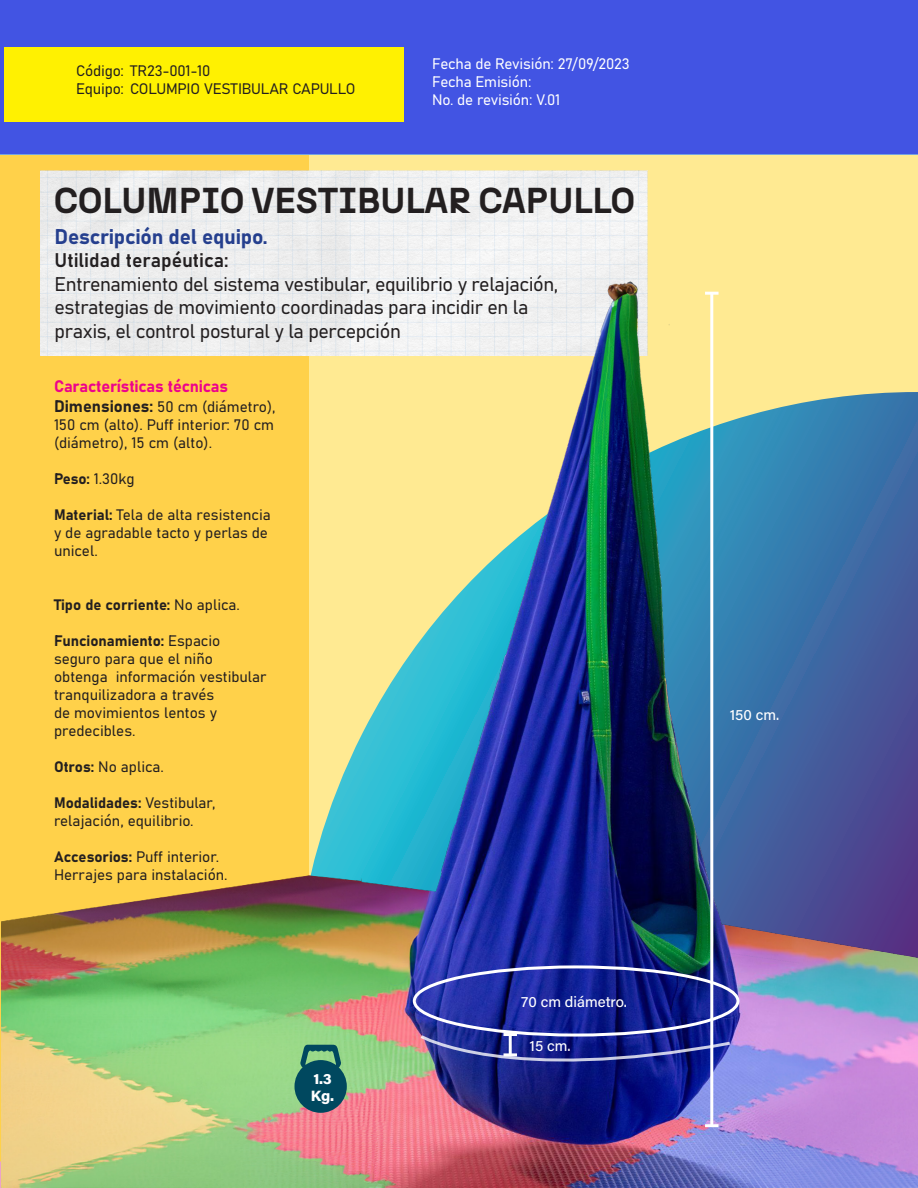
<style>
.page{position:relative;width:918px;height:1188px;background:#fff}
.page>*{position:absolute;margin:0;border:0;box-sizing:border-box;transform-origin:0 0}
.t1{font:700 36px "N27";color:#231f20}
.t2{font:21px "Bahnschrift";letter-spacing:-.01em;color:#253f8e}
.t3{font:19.5px/23.4px "Bahnschrift";letter-spacing:-.02em;color:#231f20}
.t4{font:19.5px "Bahnschrift";color:#231f20}
.t5{font:16.5px "Bahnschrift";letter-spacing:-.01em;color:#ed028c}
.t6{font:15px/18px "Bahnschrift";color:#231f20}
.t7{font:15px "Bahnschrift";letter-spacing:-.01em;color:#fff}
.t8{font:15px "Acumin Variable Concept";color:#fff}
.s1{font-size:16.5px}
</style>
<div class="page">
<div style="left:302px;top:137px;width:616px;height:929px;background:#ffea92"></div>
<div style="left:0;top:93px;width:308px;height:1095px;background:#ffd14a"></div>
<hr style="left:0;top:0;width:2px;height:154px;background:#4254e3">
<svg style="left:0;top:1161px;width:1px;height:27px"></svg>
<div style="left:2px;top:0;width:916px;height:154px;background:#4254e3"></div>
<div style="left:4px;top:48px;width:399px;height:74px;background:#fff101"></div>
<img style="left:40px;top:171px;width:607px;height:64px">
<img style="left:1px;top:235px;width:917px;height:953px">
<hr style="left:710px;top:293px;width:3px;height:833px;background:#fff">
<hr style="left:705px;top:292px;width:14px;height:3px;background:#fff">
<hr style="left:705px;top:1124px;width:14px;height:3px;background:#fff">
<div style="left:413px;top:965px;width:326px;height:72px;border:3px solid #fff;border-radius:50%"></div>
<hr style="left:503px;top:1033px;width:14px;height:3px;background:#fff">
<svg style="left:419px;top:1034px;width:313px;height:29px;background:#363f99"></svg>
<svg style="left:295px;top:1045px;width:52px;height:68px;background:#316c6b"></svg>
<p class="t6" style="left:76px;top:60px;width:136px">Código: TR23-001-10</p>
<p class="t6" style="left:76px;top:78px;width:281px">Equipo: COLUMPIO VESTIBULAR CAPULLO</p>
<p class="t7" style="left:432px;top:52px;width:199px">Fecha de Revisión: 27/09/2023</p>
<p class="t7" style="left:432px;top:70px;width:101px">Fecha Emisión:</p>
<p class="t7" style="left:432px;top:88px;width:130px">No. de revisión: V.01</p>
<p class="t1" style="left:54px;top:178px;width:583px">COLUMPIO VESTIBULAR CAPULLO</p>
<p class="t2" style="left:55px;top:221px;width:215px">Descripción del equipo.</p>
<p class="t4" style="left:55px;top:246px;width:176px">Utilidad terapéutica:</p>
<p class="t3" style="left:55px;top:271px;width:505px">Entrenamiento del sistema vestibular, equilibrio y relajación, estrategias de movimiento coordinadas para incidir en la praxis, el control postural y la percepción</p>
<p class="t5" style="left:54px;top:374px;width:176px">Características técnicas</p>
<p class="t6" style="left:54px;top:397px;width:223px;text-align:justify"><span class="s1">Dimensiones:</span> 50 cm (diámetro), 150 cm (alto). Puff interior: 70 cm (diámetro), 15 cm (alto).</p>
<p class="t6" style="left:54px;top:469px;width:82px">Peso: 1.30kg</p>
<p class="t6" style="left:54px;top:505px;width:218px">Material: Tela de alta resistencia y de agradable tacto y perlas de unicel.</p>
<p class="t6" style="left:54px;top:595px;width:188px">Tipo de corriente: No aplica.</p>
<p class="t6" style="left:54px;top:631px;width:214px">Funcionamiento: Espacio seguro para que el niño obtenga información vestibular tranquilizadora a través<br>de movimientos lentos y predecibles.</p>
<p class="t6" style="left:54px;top:757px;width:112px">Otros: No aplica.</p>
<p class="t6" style="left:54px;top:793px;width:163px">Modalidades: Vestibular, relajación, equilibrio.</p>
<p class="t6" style="left:54px;top:847px;width:175px">Accesorios: Puff interior.<br>Herrajes para instalación.</p>
<p class="t8" style="left:313px;top:1069px;width:20px">1.3</p>
<p class="t8" style="left:311px;top:1085px;width:25px">Kg.</p>
<p class="t8" style="left:521px;top:992px;width:107px">70 cm diámetro.</p>
<p class="t8" style="left:530px;top:1036px;width:42px">15 cm.</p>
<p class="t8" style="left:730px;top:705px;width:51px">150 cm.</p>
</div>
